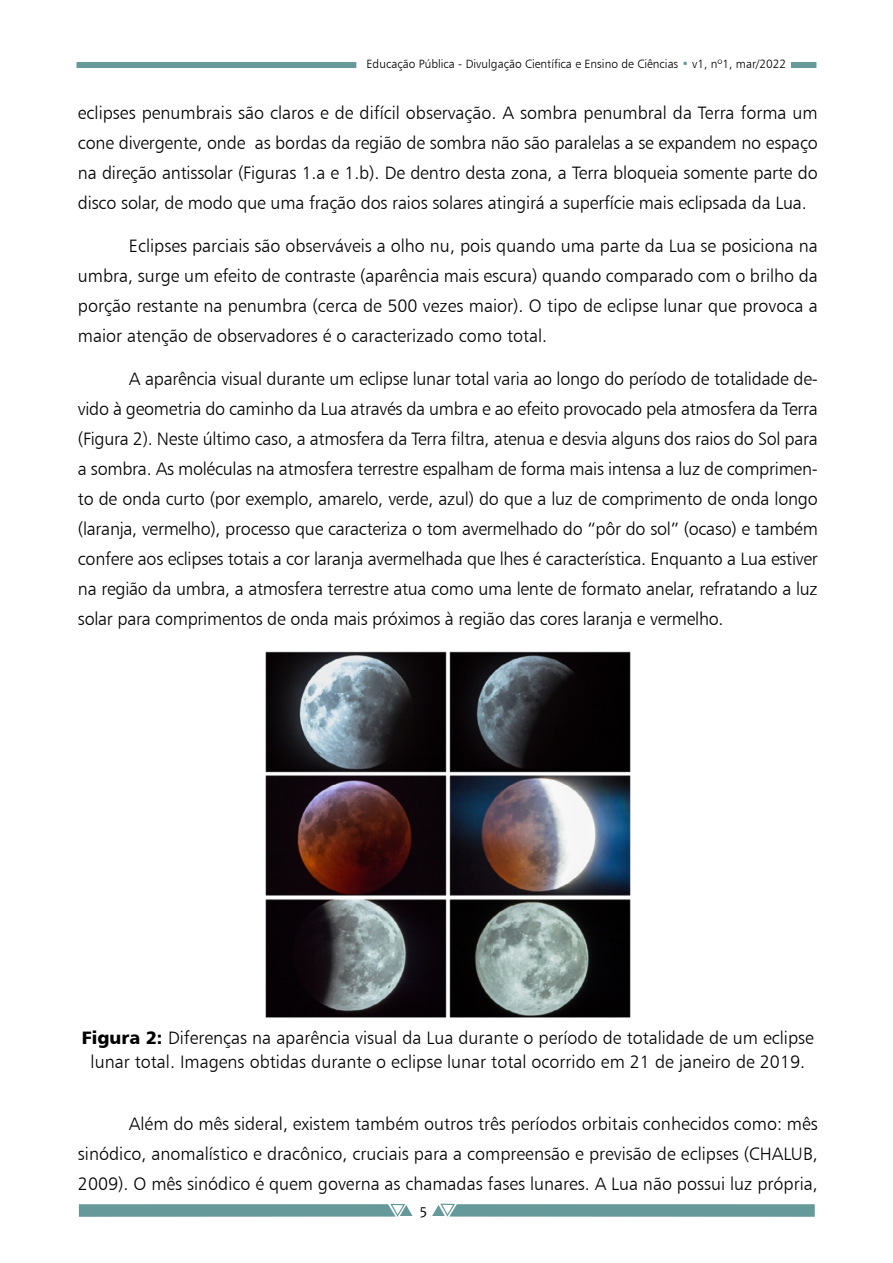
<style>
.page{position:relative;width:893px;height:1263px;background:#fff}
.page>*{position:absolute;margin:0;border:0;box-sizing:border-box;transform-origin:0 0}
.t1{font:18px/30px "Humanist 777 BT Light B";color:#000;text-align:justify}
.t2{font:15px "Candara";color:#000}
.t3{font:12px "Humanist 777 BT Light B";color:#000}
.s1{color:#699}
.s2{font-family:"Humanist 777 BT Black B"}
</style>
<div class="page">
<div style="left:791px;top:62px;width:25px;height:6px;background:#699"></div>
<div style="left:77px;top:62px;width:279px;height:6px;background:#699"></div>
<svg style="left:432px;top:1203px;width:383px;height:14px;background:#7aa6a6"></svg>
<svg style="left:79px;top:1203px;width:333px;height:14px;background:#7ba7a7"></svg>
<img style="left:265px;top:651px;width:366px;height:367px">
<p class="t3" style="left:367px;top:56px;width:421px">Educação Pública - Divulgação Científica e Ensino de Ciências <span class="s1">•</span> v1, nº1, mar/2022</p>
<p class="t1" style="left:78px;top:98px;width:741px">eclipses penumbrais são claros e de difícil observação. A sombra penumbral da Terra forma um cone divergente, onde as bordas da região de sombra não são paralelas a se expandem no espaço na direção antissolar (Figuras 1.a e 1.b). De dentro desta zona, a Terra bloqueia somente parte do disco solar, de modo que uma fração dos raios solares atingirá a superfície mais eclipsada da Lua.</p>
<p class="t1" style="left:78px;top:231px;width:741px;text-indent:51px">Eclipses parciais são observáveis a olho nu, pois quando uma parte da Lua se posiciona na umbra, surge um efeito de contraste (aparência mais escura) quando comparado com o brilho da porção restante na penumbra (cerca de 500 vezes maior). O tipo de eclipse lunar que provoca a maior atenção de observadores é o caracterizado como total.</p>
<p class="t1" style="left:78px;top:363px;width:741px;text-indent:51px">A aparência visual durante um eclipse lunar total varia ao longo do período de totalidade de&shy;vido à geometria do caminho da Lua através da umbra e ao efeito provocado pela atmosfera da Terra (Figura 2). Neste último caso, a atmosfera da Terra filtra, atenua e desvia alguns dos raios do Sol para a sombra. As moléculas na atmosfera terrestre espalham de forma mais intensa a luz de comprimen&shy;to de onda curto (por exemplo, amarelo, verde, azul) do que a luz de comprimento de onda longo (laranja, vermelho), processo que caracteriza o tom avermelhado do “pôr do sol” (ocaso) e também confere aos eclipses totais a cor laranja avermelhada que lhes é característica. Enquanto a Lua estiver na região da umbra, a atmosfera terrestre atua como uma lente de formato anelar, refratando a luz solar para comprimentos de onda mais próximos à região das cores laranja e vermelho.</p>
<p class="t1" style="left:82px;top:1026px;width:734px;line-height:24px;text-align:center"><span class="s2">Figura 2:</span> Diferenças na aparência visual da Lua durante o período de totalidade de um eclipse lunar total. Imagens obtidas durante o eclipse lunar total ocorrido em 21 de janeiro de 2019.</p>
<p class="t1" style="left:78px;top:1108px;width:741px;text-indent:51px">Além do mês sideral, existem também outros três períodos orbitais conhecidos como: mês sinódico, anomalístico e dracônico, cruciais para a compreensão e previsão de eclipses (CHALUB, 2009). O mês sinódico é quem governa as chamadas fases lunares. A Lua não possui luz própria,</p>
<p class="t2" style="left:420px;top:1200px;width:9px">5</p>
</div>
